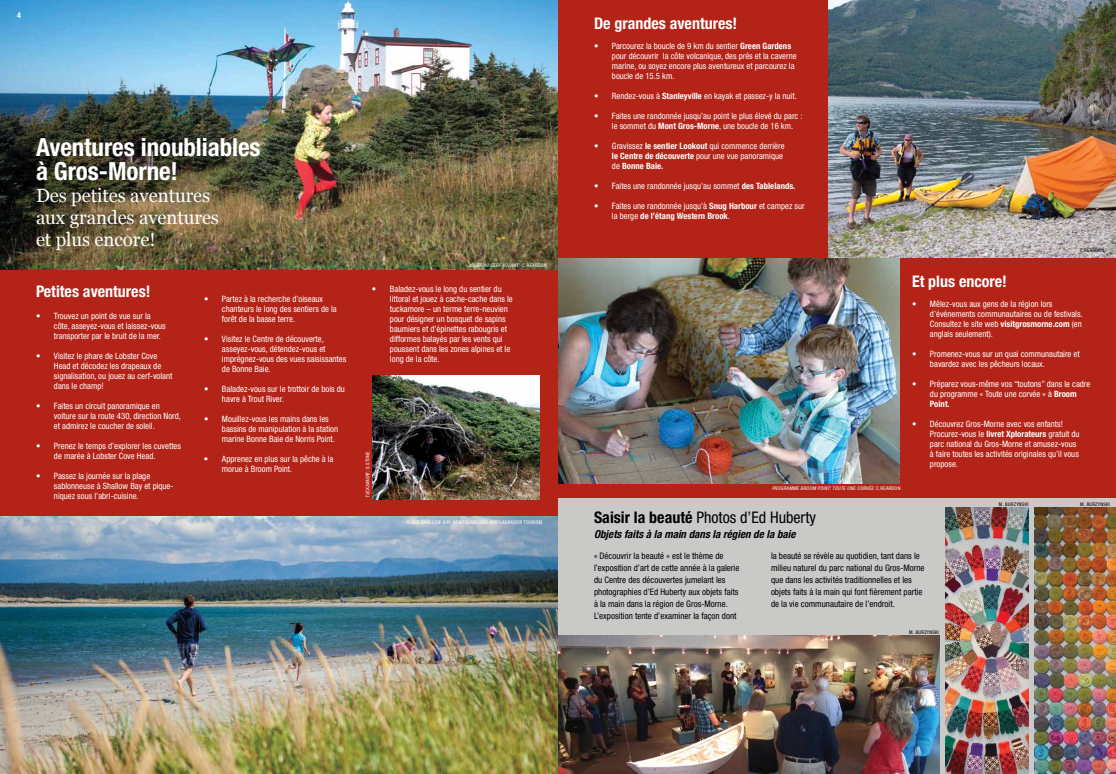
<style>
.page{position:relative;width:1116px;height:774px;background:#fff}
.page>*{position:absolute;margin:0;border:0;box-sizing:border-box;transform-origin:0 0}
.t1{font:700 condensed 25px/24px "Helvetica Neue LT Std";letter-spacing:-.005em;color:#fff}
.t2{font:19px/22px "Georgia";letter-spacing:-.005em;color:#fff}
.t3{font:700 condensed 16px "Helvetica Neue LT Std";color:#fff}
.t4{font:condensed 16px "Helvetica Neue LT Std";color:#000}
.t5{font:italic 700 condensed 11px "Helvetica Neue LT Std";color:#000}
.t6{font:condensed 9px/12px "Helvetica Neue LT Std";color:#000}
.t7{font:condensed 8.8px/10px "Helvetica Neue LT Std";color:#fff}
.t8{font:700 condensed 8px "Helvetica Neue LT Std";color:#fff}
.t9{font:700 condensed 8px "Helvetica Neue LT Std";color:#939598}
.t10{font:italic condensed 5px "Helvetica Neue LT Std";letter-spacing:.05em;color:#fff}
.t11{font:condensed 5px "Helvetica Neue LT Std";letter-spacing:.05em;color:#fff}
.t12{font:condensed 5px "Helvetica Neue LT Std";letter-spacing:.05em;color:#000}
.s1{font-weight:700}
.s2{font-style:italic}
.s3{font-style:normal}
</style>
<div class="page">
<div style="left:0;top:0;width:1116px;height:564px;background:#b32317"></div>
<img style="left:372px;top:376px;width:168px;height:124px">
<img style="left:0;top:516px;width:558px;height:258px">
<img style="left:0;top:0;width:558px;height:270px">
<img style="left:828px;top:0;width:288px;height:258px">
<img style="left:558px;top:258px;width:342px;height:225px">
<div style="left:558px;top:498px;width:558px;height:276px;background:#c9c9c7"></div>
<img style="left:1034px;top:507px;width:82px;height:267px">
<img style="left:946px;top:507px;width:83px;height:267px">
<img style="left:558px;top:636px;width:382px;height:138px">
<p class="t8" style="left:17px;top:10px;width:5px">4</p>
<p class="t9" style="left:1095px;top:10px;width:5px">5</p>
<h3 class="t3" style="left:594px;top:14px;width:145px">De grandes aventures!</h3>
<p class="t7" style="left:612px;top:41px;width:186px;text-indent:-18px">• Parcourez la boucle de 9 km du sentier <span class="s1">Green Gardens </span>pour découvrir la côte volcanique, des prés et la caverne marine, ou soyez encore plus aventureux et parcourez la boucle de 15.5 km.</p>
<p class="t7" style="left:594px;top:91px;width:204px">• Rendez-vous à <span class="s1">Stanleyville</span> en kayak et passez-y la nuit.</p>
<p class="t7" style="left:612px;top:111px;width:192px;text-indent:-18px">• Faites une randonnée jusqu’au point le plus élevé du parc : le sommet du <span class="s1">Mont Gros-Morne</span>, une boucle de 16 km.</p>
<p class="t7" style="left:612px;top:141px;width:174px;text-indent:-18px">• Gravissez <span class="s1">le sentier Lookout</span> qui commence derrière <span class="s1">le Centre de découverte</span> pour une vue panoramique de <span class="s1">Bonne Baie.</span></p>
<p class="t7" style="left:594px;top:181px;width:203px">• Faites une randonnée jusqu’au sommet <span class="s1">des Tablelands.</span></p>
<p class="t7" style="left:612px;top:201px;width:194px;text-indent:-18px">• Faites une randonnée jusqu’à <span class="s1">Snug Harbour</span> et campez sur la berge <span class="s1">de l’étang Western Brook</span>.</p>
<h1 class="t1" style="left:36px;top:135px;width:226px">Aventures inoubliables à Gros-Morne!</h1>
<h2 class="t2" style="left:36px;top:184px;width:185px">Des petites aventures aux grandes aventures et plus encore!</h2>
<p class="t12" style="left:1080px;top:247px;width:26px">C.REARDON</p>
<h3 class="t3" style="left:36px;top:282px;width:116px">Petites aventures!</h3>
<p class="t7" style="left:54px;top:311px;width:113px;text-indent:-18px">• Trouvez un point de vue sur la côte, asseyez-vous et laissez-vous transporter par le bruit de la mer.</p>
<p class="t7" style="left:54px;top:351px;width:120px;text-indent:-18px">• Visitez le phare de Lobster Cove<br>Head et décodez les drapeaux de signalisation, ou jouez au cerf-volant dans le champ!</p>
<p class="t7" style="left:54px;top:401px;width:129px;text-indent:-18px">• Faites un circuit panoramique en voiture sur la route 430, direction Nord, et admirez le coucher de soleil.</p>
<p class="t7" style="left:54px;top:441px;width:129px;text-indent:-18px">• Prenez le temps d’explorer les cuvettes de marée à Lobster Cove Head.</p>
<p class="t7" style="left:54px;top:471px;width:121px;text-indent:-18px">• Passez la journée sur la plage sablonneuse à Shallow Bay et pique&shy;niquez sous l’abri-cuisine.</p>
<p class="t7" style="left:222px;top:294px;width:116px;text-indent:-18px">• Partez à la recherche d’oiseaux chanteurs le long des sentiers de la forêt de la basse terre.</p>
<p class="t7" style="left:222px;top:334px;width:126px;text-indent:-18px">• Visitez le Centre de découverte, asseyez-vous, détendez-vous et imprégnez-vous des vues saisissantes de Bonne Baie.</p>
<p class="t7" style="left:222px;top:384px;width:124px;text-indent:-18px">• Baladez-vous sur le trottoir de bois du havre à Trout River.</p>
<p class="t7" style="left:222px;top:414px;width:118px;text-indent:-18px">• Mouillez-vous les mains dans les bassins de manipulation à la station marine Bonne Baie de Norris Point.</p>
<p class="t7" style="left:222px;top:454px;width:113px;text-indent:-18px">• Apprenez en plus sur la pêche à la morue à Broom Point.</p>
<p class="t10" style="left:468px;top:262px;width:41px">JOUER AU CERF VOLANT</p>
<p class="t11" style="left:518px;top:262px;width:30px"><span class="s2">:</span> C.REARDON</p>
<p class="t7" style="left:390px;top:284px;width:124px;text-indent:-18px">• Baladez-vous le long du sentier du littoral et jouez à cache-cache dans le tuckamore – un terme terre-neuvien pour désigner un bosquet de sapins baumiers et d’épinettes rabougris et difformes balayés par les vents qui poussent dans les zones alpines et le long de la côte.</p>
<p class="t10" style="left:365px;top:498px;width:48px;rotate:-90deg">TUCKAMORE: <span class="s3">S.STONE</span></p>
<p class="t10" style="left:406px;top:519px;width:25px">PLA GE SHALLOW</p>
<p class="t11" style="left:443px;top:519px;width:32px"><span class="s2">BAY:</span> Newfoundland</p>
<p class="t11" style="left:489px;top:519px;width:4px">and</p>
<p class="t11" style="left:500px;top:519px;width:7px">Labrad</p>
<p class="t11" style="left:516px;top:519px;width:20px">or Tourism</p>
<p class="t10" style="left:772px;top:485px;width:16px">PRO GRAMME</p>
<p class="t10" style="left:801px;top:485px;width:7px">BROOM</p>
<p class="t10" style="left:818px;top:485px;width:84px">POINT: TOUTE UNE COR VÉE: <span class="s3">C.REARDON</span></p>
<h3 class="t3" style="left:912px;top:272px;width:97px">Et plus encore!</h3>
<p class="t7" style="left:930px;top:299px;width:154px;text-indent:-18px">• Mêlez-vous aux gens de la région lors d’événements communautaires ou de festivals.<br>Consultez le site web <span class="s1">visitgrosmorne.com</span> (en anglais seulement).</p>
<p class="t7" style="left:930px;top:349px;width:151px;text-indent:-18px">• Promenez-vous sur un quai communautaire et bavardez avec les pêcheurs locaux.</p>
<p class="t7" style="left:930px;top:379px;width:162px;text-indent:-18px">• Préparez vous-même vos “toutons” dans le cadre du programme « Toute une corvée » à <span class="s1">Broom<br>Point.</span></p>
<p class="t7" style="left:930px;top:419px;width:151px;text-indent:-18px">• Découvrez Gros-Morne avec vos enfants!<br>Procurez-vous le <span class="s1">livret Xplorateurs</span> gratuit du parc national du Gros-Morne et amusez-vous à faire toutes les activités originales qu’il vous propose.</p>
<p class="t12" style="left:999px;top:502px;width:24px">M. Burzynski</p>
<p class="t12" style="left:1080px;top:502px;width:24px">M. Burzynski</p>
<h3 class="t4" style="left:594px;top:509px;width:224px"><span class="s1">Saisir la beauté</span> Photos d’Ed Huberty</h3>
<p class="t5" style="left:594px;top:528px;width:203px">Objets faits à la main dans la régien de la baie</p>
<p class="t6" style="left:594px;top:549px;width:147px">« Découvrir la beauté » est le thème de l’exposition d’art de cette année à la galerie du Centre des découvertes jumelant les photographies d’Ed Huberty aux objets faits à la main dans la région de Gros-Morne.<br>L’exposition tente d’examiner la façon dont</p>
<p class="t6" style="left:771px;top:549px;width:155px">la beauté se révèle au quotidien, tant dans le milieu naturel du parc national du Gros-Morne que dans les activités traditionnelles et les objets faits à la main qui font fièrement partie de la vie communautaire de l’endroit.</p>
<p class="t12" style="left:909px;top:629px;width:24px">M. Burzynski</p>
</div>
